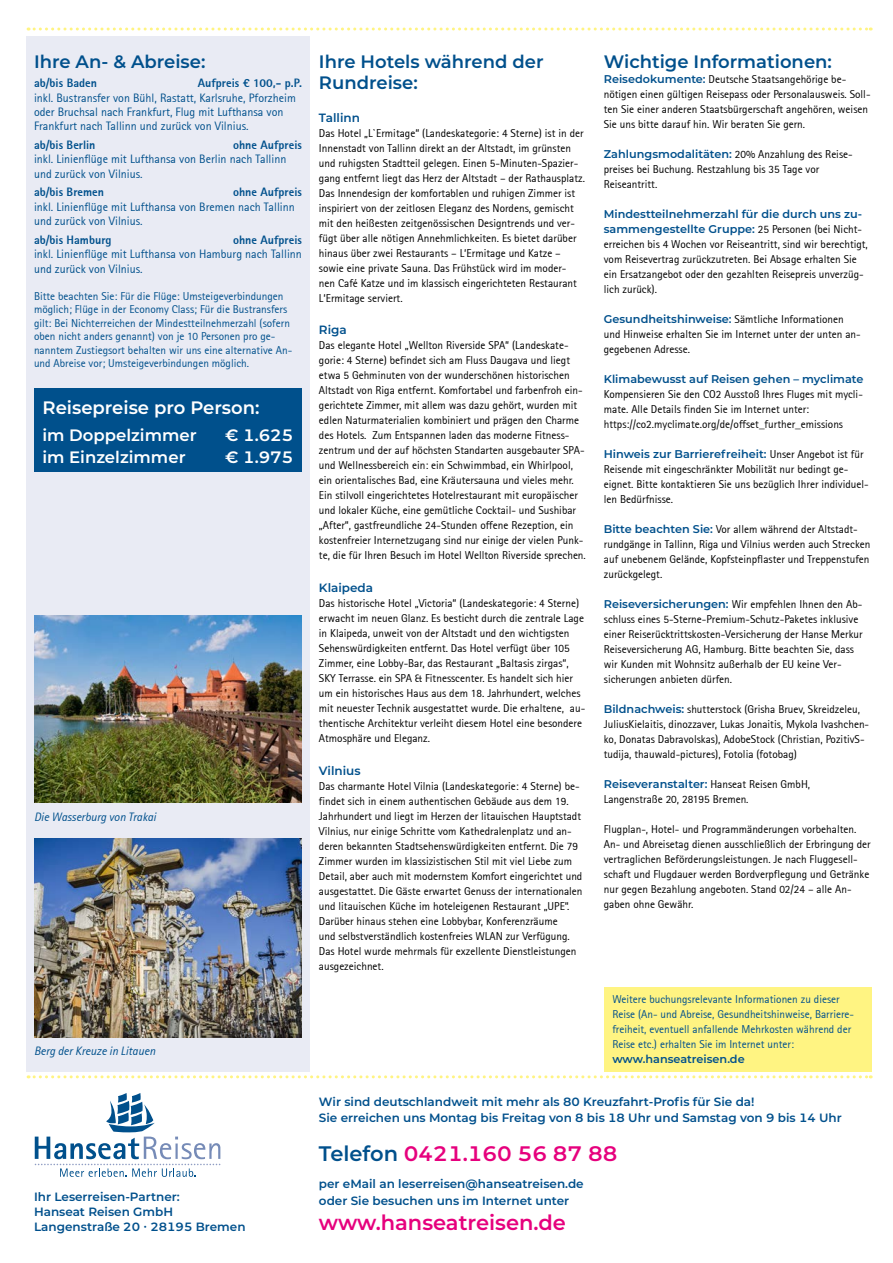
<style>
.page{position:relative;width:893px;height:1263px;background:#fff}
.page>*{position:absolute;margin:0;border:0;box-sizing:border-box;transform-origin:0 0}
.t1{font:600 21px "Montserrat";color:#e6007d}
.t2{font:600 18px/21px "Montserrat";color:#00508c}
.t3{font:600 18px "Montserrat";color:#fff}
.t4{font:600 16.5px "Montserrat";color:#fff}
.t5{font:12px/14.4px "Rotis Sans Serif";color:#00508c}
.t6{font:600 12px/15px "Montserrat";color:#00508c}
.t7{font:800 12px "Rotis Sans Serif";color:#00508c}
.t8{font:italic 12px "Rotis Sans Serif";color:#00508c}
.t9{font:11.25px/15px "Rotis Sans Serif";color:#000}
.t10{font:11.25px/13.5px "Rotis Sans Serif";color:#00508c}
.t11{font:600 11.25px/15px "Montserrat";color:#00508c}
.s1{font-family:"Montserrat";font-weight:600;color:#00508c}
.s2{font-family:"Rotis Sans Serif";font-weight:400;color:#000}
.s3{color:#00508c}
</style>
<div class="page">
<svg style="left:28px;top:28px;width:843px;height:3px"></svg>
<svg style="left:35px;top:1093px;width:185px;height:84px"></svg>
<svg style="left:28px;top:1075px;width:843px;height:3px"></svg>
<div style="left:604px;top:986px;width:268px;height:85px;background:#fff482"></div>
<div style="left:27px;top:36px;width:283px;height:1035px;background:#e9ebf4"></div>
<img style="left:34px;top:615px;width:268px;height:188px">
<img style="left:34px;top:838px;width:268px;height:199px">
<div style="left:34px;top:388px;width:268px;height:84px;background:#00508c"></div>
<h2 class="t2" style="left:34px;top:51px;width:173px">Ihre An- &amp; Abreise:</h2>
<p class="t7" style="left:34px;top:75px;width:64px">ab/bis Baden</p>
<p class="t7" style="left:198px;top:75px;width:106px">Aufpreis € 100,- p.P.</p>
<p class="t5" style="left:34px;top:90px;width:263px">inkl. Bustransfer von Bühl, Rastatt, Karlsruhe, Pforzheim oder Bruchsal nach Frankfurt, Flug mit Lufthansa von<br>Frankfurt nach Tallinn und zurück von Vilnius.</p>
<p class="t7" style="left:34px;top:137px;width:63px">ab/bis Berlin</p>
<p class="t7" style="left:233px;top:137px;width:70px">ohne Aufpreis</p>
<p class="t5" style="left:34px;top:152px;width:254px">inkl. Linienflüge mit Lufthansa von Berlin nach Tallinn und zurück von Vilnius.</p>
<p class="t7" style="left:34px;top:185px;width:71px">ab/bis Bremen</p>
<p class="t7" style="left:233px;top:185px;width:70px">ohne Aufpreis</p>
<p class="t5" style="left:34px;top:199px;width:262px">inkl. Linienflüge mit Lufthansa von Bremen nach Tallinn und zurück von Vilnius.</p>
<p class="t7" style="left:34px;top:232px;width:79px">ab/bis Hamburg</p>
<p class="t7" style="left:233px;top:232px;width:70px">ohne Aufpreis</p>
<p class="t5" style="left:34px;top:247px;width:269px">inkl. Linienflüge mit Lufthansa von Hamburg nach Tallinn und zurück von Vilnius.</p>
<p class="t10" style="left:34px;top:289px;width:260px">Bitte beachten Sie: Für die Flüge: Umsteigeverbindungen möglich; Flüge in der Economy Class; Für die Bustransfers gilt: Bei Nichterreichen der Mindestteilnehmerzahl (sofern oben nicht anders genannt) von je 10 Personen pro ge&shy;nanntem Zustiegsort behalten wir uns eine alternative An&shy;und Abreise vor; Umsteigeverbindungen möglich.</p>
<h2 class="t3" style="left:43px;top:395px;width:219px">Reisepreise pro Person:</h2>
<h3 class="t4" style="left:43px;top:423px;width:156px">im Doppelzimmer</h3>
<h3 class="t4" style="left:225px;top:423px;width:70px">€ 1.625</h3>
<h3 class="t4" style="left:43px;top:446px;width:145px">im Einzelzimmer</h3>
<h3 class="t4" style="left:225px;top:446px;width:70px">€ 1.975</h3>
<p class="t8" style="left:34px;top:809px;width:124px">Die Wasserburg von Trakai</p>
<p class="t8" style="left:34px;top:1044px;width:123px">Berg der Kreuze in Litauen</p>
<p class="t6" style="left:34px;top:1189px;width:213px">Ihr Leserreisen-Partner:<br>Hanseat Reisen GmbH<br>Langenstraße 20 ∙ 28195 Bremen</p>
<h2 class="t2" style="left:319px;top:51px;width:226px">Ihre Hotels während der<br>Rundreise:</h2>
<p class="t6" style="left:319px;top:110px;width:43px">Tallinn</p>
<p class="t9" style="left:319px;top:126px;width:268px">Das Hotel „L`Ermitage“ (Landeskategorie: 4 Sterne) ist in der Innenstadt von Tallinn direkt an der Altstadt, im grünsten und ruhigsten Stadtteil gelegen. Einen 5-Minuten-Spazier&shy;gang entfernt liegt das Herz der Altstadt – der Rathausplatz.<br>Das Innendesign der komfortablen und ruhigen Zimmer ist inspiriert von der zeitlosen Eleganz des Nordens, gemischt mit den heißesten zeitgenössischen Designtrends und ver&shy;fügt über alle nötigen Annehmlichkeiten. Es bietet darüber hinaus über zwei Restaurants – L‘Ermitage und Katze – sowie eine private Sauna. Das Frühstück wird im moder&shy;nen Café Katze und im klassisch eingerichteten Restaurant L‘Ermitage serviert.</p>
<p class="t6" style="left:319px;top:322px;width:29px">Riga</p>
<p class="t9" style="left:319px;top:338px;width:268px">Das elegante Hotel „Wellton Riverside SPA“ (Landeskate&shy;gorie: 4 Sterne) befindet sich am Fluss Daugava und liegt etwa 5 Gehminuten von der wunderschönen historischen Altstadt von Riga entfernt. Komfortabel und farbenfroh ein&shy;gerichtete Zimmer, mit allem was dazu gehört, wurden mit edlen Naturmaterialien kombiniert und prägen den Charme des Hotels. Zum Entspannen laden das moderne Fitness&shy;zentrum und der auf höchsten Standarten ausgebauter SPA&shy;und Wellnessbereich ein: ein Schwimmbad, ein Whirlpool, ein orientalisches Bad, eine Kräutersauna und vieles mehr.<br>Ein stilvoll eingerichtetes Hotelrestaurant mit europäischer und lokaler Küche, eine gemütliche Cocktail- und Sushibar „After“, gastfreundliche 24-Stunden offene Rezeption, ein kostenfreier Internetzugang sind nur einige der vielen Punk&shy;te, die für Ihren Besuch im Hotel Wellton Riverside sprechen.</p>
<p class="t6" style="left:319px;top:580px;width:56px">Klaipeda</p>
<p class="t9" style="left:319px;top:596px;width:268px">Das historische Hotel „Victoria“ (Landeskategorie: 4 Sterne) erwacht im neuen Glanz. Es besticht durch die zentrale Lage in Klaipeda, unweit von der Altstadt und den wichtigsten Sehenswürdigkeiten entfernt. Das Hotel verfügt über 105<br>Zimmer, eine Lobby-Bar, das Restaurant „Baltasis zirgas“, SKY Terrasse. ein SPA &amp; Fitnesscenter. Es handelt sich hier um ein historisches Haus aus dem 18. Jahrhundert, welches mit neuester Technik ausgestattet wurde. Die erhaltene, au&shy;thentische Architektur verleiht diesem Hotel eine besondere Atmosphäre und Eleganz.</p>
<p class="t6" style="left:319px;top:763px;width:43px">Vilnius</p>
<p class="t9" style="left:319px;top:779px;width:265px">Das charmante Hotel Vilnia (Landeskategorie: 4 Sterne) be&shy;findet sich in einem authentischen Gebäude aus dem 19.<br>Jahrhundert und liegt im Herzen der litauischen Hauptstadt Vilnius, nur einige Schritte vom Kathedralenplatz und an&shy;deren bekannten Stadtsehenswürdigkeiten entfernt. Die 79<br>Zimmer wurden im klassizistischen Stil mit viel Liebe zum Detail, aber auch mit modernstem Komfort eingerichtet und ausgestattet. Die Gäste erwartet Genuss der internationalen und litauischen Küche im hoteleigenen Restaurant „UPE“.<br>Darüber hinaus stehen eine Lobbybar, Konferenzräume<br>und selbstverständlich kostenfreies WLAN zur Verfügung.<br>Das Hotel wurde mehrmals für exzellente Dienstleistungen ausgezeichnet.</p>
<h2 class="t2" style="left:604px;top:51px;width:230px">Wichtige Informationen:</h2>
<p class="t9" style="left:604px;top:72px;width:268px"><span class="s1">Reisedokumente:</span> Deutsche Staatsangehörige be&shy;nötigen einen gültigen Reisepass oder Personalausweis. Soll&shy;ten Sie einer anderen Staatsbürgerschaft angehören, weisen Sie uns bitte darauf hin. Wir beraten Sie gern.</p>
<p class="t9" style="left:604px;top:147px;width:250px"><span class="s1">Zahlungsmodalitäten:</span> 20% Anzahlung des Reise&shy;preises bei Buchung. Restzahlung bis 35 Tage vor<br>Reiseantritt.</p>
<p class="t11" style="left:604px;top:206px;width:260px">Mindestteilnehmerzahl für die durch uns zu&shy;sammengestellte Gruppe: <span class="s2">25 Personen (bei Nicht-</span></p>
<p class="t9" style="left:604px;top:237px;width:266px">erreichen bis 4 Wochen vor Reiseantritt, sind wir berechtigt, vom Reisevertrag zurückzutreten. Bei Absage erhalten Sie ein Ersatzangebot oder den gezahlten Reisepreis unverzüg&shy;lich zurück).</p>
<p class="t9" style="left:604px;top:312px;width:258px"><span class="s1">Gesundheitshinweise:</span> Sämtliche Informationen und Hinweise erhalten Sie im Internet unter der unten an&shy;gegebenen Adresse.</p>
<p class="t11" style="left:604px;top:371px;width:261px">Klimabewusst auf Reisen gehen – myclimate</p>
<p class="t9" style="left:604px;top:387px;width:261px">Kompensieren Sie den CO2 Ausstoß Ihres Fluges mit mycli&shy;mate. Alle Details finden Sie im Internet unter: https://co2.myclimate.org/de/offset_further_emissions</p>
<p class="t11" style="left:604px;top:446px;width:261px">Hinweis zur Barrierefreiheit: <span class="s2">Unser Angebot ist für</span></p>
<p class="t9" style="left:604px;top:462px;width:266px">Reisende mit eingeschränkter Mobilität nur bedingt ge&shy;eignet. Bitte kontaktieren Sie uns bezüglich Ihrer individuel&shy;len Bedürfnisse.</p>
<p class="t9" style="left:604px;top:522px;width:268px"><span class="s1">Bitte beachten Sie:</span> Vor allem während der Altstadt&shy;rundgänge in Tallinn, Riga und Vilnius werden auch Strecken auf unebenem Gelände, Kopfsteinpflaster und Treppenstufen zurückgelegt.</p>
<p class="t9" style="left:604px;top:597px;width:260px"><span class="s1">Reiseversicherungen:</span> Wir empfehlen Ihnen den Ab&shy;schluss eines 5-Sterne-Premium-Schutz-Paketes inklusive einer Reiserücktrittskosten-Versicherung der Hanse Merkur Reiseversicherung AG, Hamburg. Bitte beachten Sie, dass wir Kunden mit Wohnsitz außerhalb der EU keine Ver&shy;sicherungen anbieten dürfen.</p>
<p class="t9" style="left:604px;top:702px;width:267px"><span class="s1">Bildnachweis:</span> shutterstock (Grisha Bruev, Skreidzeleu, JuliusKielaitis, dinozzaver, Lukas Jonaitis, Mykola Ivashchen&shy;ko, Donatas Dabravolskas), AdobeStock (Christian, PozitivS&shy;tudija, thauwald-pictures), Fotolia (fotobag)</p>
<p class="t11" style="left:604px;top:776px;width:208px">Reiseveranstalter: <span class="s2">Hanseat Reisen GmbH,</span></p>
<p class="t9" style="left:604px;top:792px;width:146px">Langenstraße 20, 28195 Bremen.</p>
<p class="t9" style="left:604px;top:822px;width:269px">Flugplan-, Hotel- und Programmänderungen vorbehalten.<br>An- und Abreisetag dienen ausschließlich der Erbringung der vertraglichen Beförderungsleistungen. Je nach Fluggesell&shy;schaft und Flugdauer werden Bordverpflegung und Getränke nur gegen Bezahlung angeboten. Stand 02/24 – alle An&shy;gaben ohne Gewähr.</p>
<p class="t10" style="left:612px;top:991px;width:243px;line-height:15px">Weitere buchungsrelevante Informationen zu dieser Reise (An- und Abreise, Gesundheitshinweise, Barriere&shy;freiheit, eventuell anfallende Mehrkosten während der Reise etc.) erhalten Sie im Internet unter:</p>
<p class="t11" style="left:612px;top:1051px;width:134px">www.hanseatreisen.de</p>
<p class="t6" style="left:319px;top:1092px;width:524px;line-height:16.5px">Wir sind deutschlandweit mit mehr als 80 Kreuzfahrt-Profis für Sie da!<br>Sie erreichen uns Montag bis Freitag von 8 bis 18 Uhr und Samstag von 9 bis 14 Uhr</p>
<h1 class="t1" style="left:319px;top:1139px;width:300px"><span class="s3">Telefon</span> 0421.160 56 87 88</h1>
<p class="t6" style="left:319px;top:1175px;width:266px;line-height:16.5px">per eMail an leserreisen@hanseatreisen.de oder Sie besuchen uns im Internet unter</p>
<h1 class="t1" style="left:319px;top:1208px;width:249px">www.hanseatreisen.de</h1>
</div>
